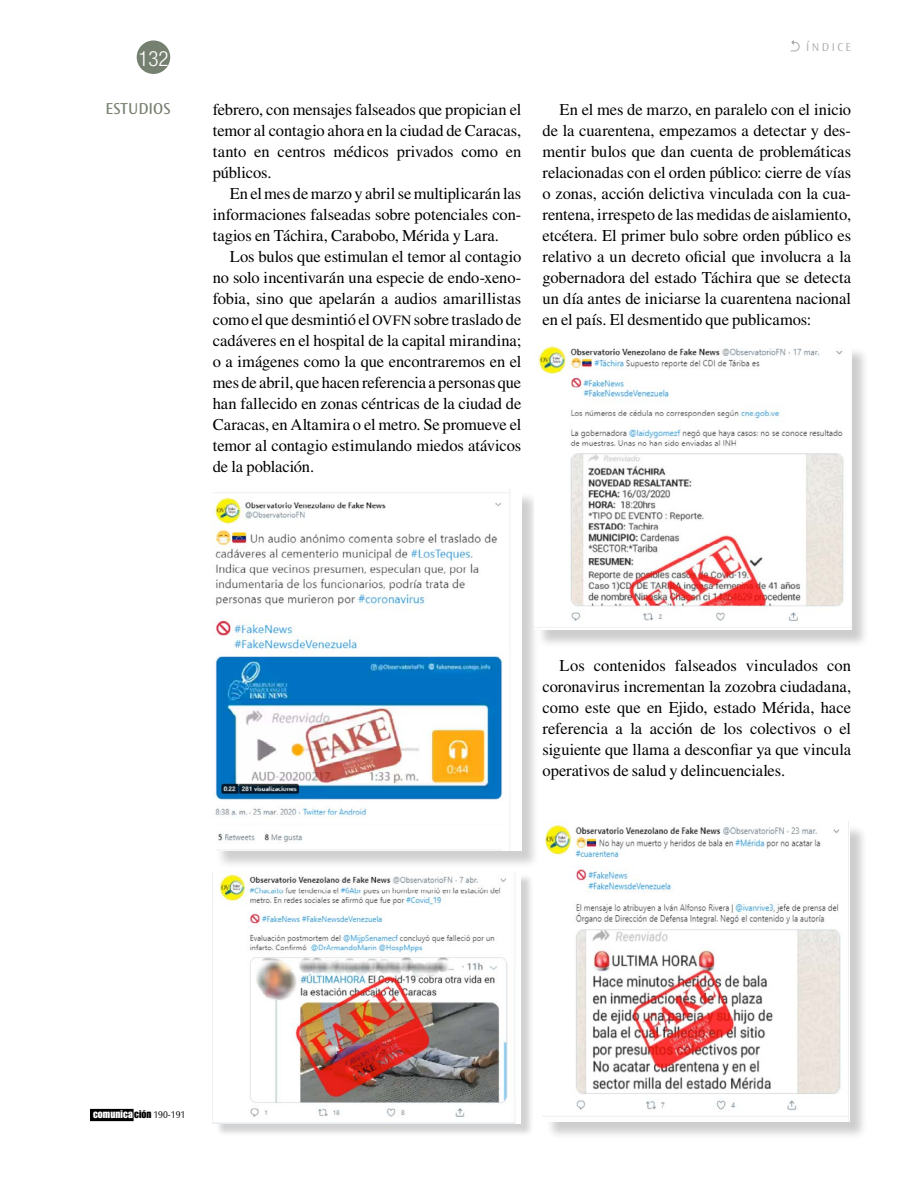
<style>
.page{position:relative;width:915px;height:1191px;background:#fff}
.page>*{position:absolute;margin:0;border:0;box-sizing:border-box;transform-origin:0 0}
.t1{font:300 condensed 21px "Helvetica Neue LT Std";color:#fff}
.t2{font:16.5px/21px "Times LT Std";letter-spacing:-.01em;color:#000;text-align:justify}
.t3{font:16.5px "Ocean Sans Std";color:#768070}
.t4{font:300 12px "Ocean Sans Std";letter-spacing:.2em;color:#a7a9ac}
.t5{font:10.8px "Impact LT Std";letter-spacing:.01em;color:#fff}
.s1{font-size:14.25px}
.s2{color:#000}
.s3{font-family:"Ocean Sans Std";font-weight:300;font-size:10.2px;color:#000}
</style>
<div class="page">
<div style="left:91px;top:1109px;width:42px;height:11px;background:#000"></div>
<div style="left:137px;top:40px;width:33px;height:34px;background:#768070;border-radius:50%"></div>
<svg style="left:790px;top:40px;width:9px;height:11px"></svg>
<div style="left:215px;top:492px;width:325px;height:377px;background:#000;opacity:.19"></div>
<img style="left:213px;top:489px;width:308px;height:361px">
<div style="left:214px;top:873px;width:320px;height:263px;background:#000;opacity:.18"></div>
<img style="left:213px;top:873px;width:307px;height:250px">
<div style="left:536px;top:346px;width:333px;height:302px;background:#000;opacity:.2"></div>
<img style="left:534px;top:344px;width:316px;height:285px">
<div style="left:544px;top:823px;width:323px;height:317px;background:#000;opacity:.2"></div>
<img style="left:542px;top:823px;width:306px;height:298px">
<p class="t1" style="left:138px;top:46px;width:32px">132</p>
<p class="t3" style="left:106px;top:99px;width:66px">ESTUDIOS</p>
<p class="t2" style="left:213px;top:98px;width:310px">febrero, con mensajes falseados que propician el temor al contagio ahora en la ciudad de Caracas, tanto en centros médicos privados como en públicos.</p>
<p class="t2" style="left:213px;top:182px;width:310px;text-indent:17px">En el mes de marzo y abril se multiplicarán las informaciones falseadas sobre potenciales con&shy;tagios en Táchira, Carabobo, Mérida y Lara.</p>
<p class="t2" style="left:213px;top:245px;width:310px;text-indent:17px">Los bulos que estimulan el temor al contagio no solo incentivarán una especie de endo-xeno&shy;fobia, sino que apelarán a audios amarillistas como el que desmintió el <span class="s1">OVFN</span> sobre traslado de cadáveres en el hospital de la capital mirandina; o a imágenes como la que encontraremos en el mes de abril, que hacen referencia a personas que han fallecido en zonas céntricas de la ciudad de Caracas, en Altamira o el metro. Se promueve el temor al contagio estimulando miedos atávicos de la población.</p>
<p class="t4" style="left:806px;top:40px;width:46px">ÍNDICE</p>
<p class="t2" style="left:542px;top:98px;width:310px;text-indent:17px">En el mes de marzo, en paralelo con el inicio de la cuarentena, empezamos a detectar y des&shy;mentir bulos que dan cuenta de problemáticas relacionadas con el orden público: cierre de vías o zonas, acción delictiva vinculada con la cua&shy;rentena, irrespeto de las medidas de aislamiento, etcétera. El primer bulo sobre orden público es relativo a un decreto oficial que involucra a la gobernadora del estado Táchira que se detecta un día antes de iniciarse la cuarentena nacional en el país. El desmentido que publicamos:</p>
<p class="t2" style="left:542px;top:655px;width:310px;text-indent:17px">Los contenidos falseados vinculados con coronavirus incrementan la zozobra ciudadana, como este que en Ejido, estado Mérida, hace referencia a la acción de los colectivos o el siguiente que llama a desconfiar ya que vincula operativos de salud y delincuenciales.</p>
<p class="t5" style="left:93px;top:1108px;width:94px">comunica <span class="s2">ción</span> <span class="s3">190-191</span></p>
</div>
